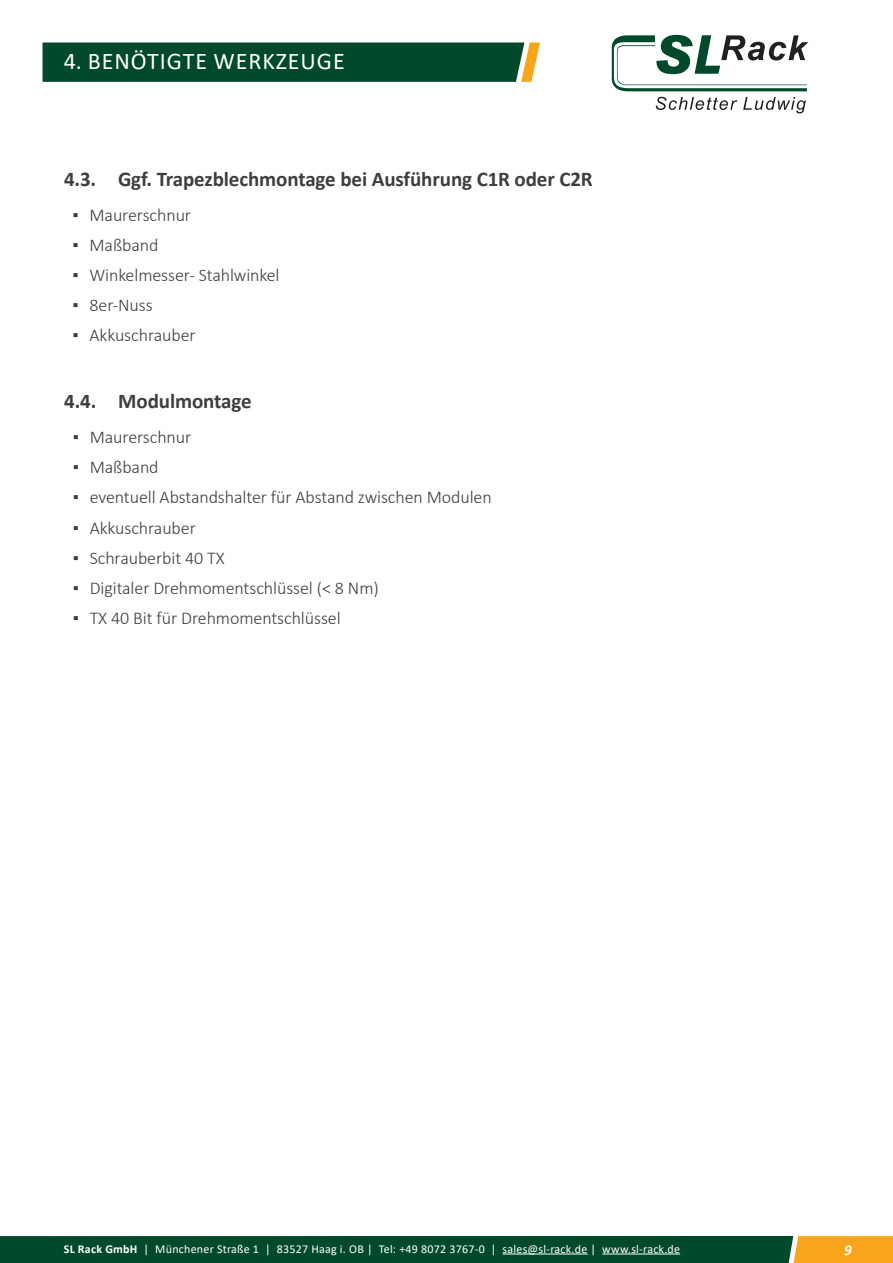
<style>
.page{position:relative;width:893px;height:1263px;background:#fff}
.page>*{position:absolute;margin:0;border:0;box-sizing:border-box;transform-origin:0 0}
.t1{font:24px "Calibri";letter-spacing:.04em;color:#fff}
.t2{font:700 21px "Calibri";letter-spacing:-.005em;color:#3e3e3f}
.t3{font:300 18px "Calibri";letter-spacing:-.005em;color:#3e3e3f}
.t4{font:italic 700 15px "Calibri";color:#fff}
.t5{font:12px "Calibri";letter-spacing:.02em;color:#fff}
.s1{font-weight:700}
</style>
<div class="page">
<svg style="left:0;top:1236px;width:893px;height:27px;background:#1d552a"></svg>
<hr style="left:503px;top:1253px;width:85px;height:1px;background:#fff">
<hr style="left:602px;top:1253px;width:78px;height:1px;background:#fff">
<div style="left:43px;top:43px;width:497px;height:39px;background:#00492a"></div>
<svg style="left:656px;top:97px;width:81px;height:13px"></svg>
<svg style="left:743px;top:97px;width:63px;height:16px"></svg>
<svg style="left:612px;top:35px;width:196px;height:56px"></svg>
<h1 class="t1" style="left:64px;top:44px;width:282px">4. BENÖTIGTE WERKZEUGE</h1>
<p class="t2" style="left:64px;top:164px;width:530px">4.3. Ggf. Trapezblechmontage bei Ausführung C1R oder C2R</p>
<p class="t3" style="left:72px;top:204px;width:120px"><span class="s1">▪</span> Maurerschnur</p>
<p class="t3" style="left:72px;top:234px;width:87px"><span class="s1">▪</span> Maßband</p>
<p class="t3" style="left:72px;top:264px;width:209px"><span class="s1">▪</span> Winkelmesser- Stahlwinkel</p>
<p class="t3" style="left:72px;top:294px;width:82px"><span class="s1">▪</span> 8er-Nuss</p>
<p class="t3" style="left:72px;top:324px;width:125px"><span class="s1">▪</span> Akkuschrauber</p>
<p class="t2" style="left:64px;top:386px;width:189px">4.4. Modulmontage</p>
<p class="t3" style="left:73px;top:426px;width:120px"><span class="s1">▪</span> Maurerschnur</p>
<p class="t3" style="left:73px;top:456px;width:87px"><span class="s1">▪</span> Maßband</p>
<p class="t3" style="left:73px;top:486px;width:421px"><span class="s1">▪</span> eventuell Abstandshalter für Abstand zwischen Modulen</p>
<p class="t3" style="left:73px;top:516px;width:125px"><span class="s1">▪</span> Akkuschrauber</p>
<p class="t3" style="left:73px;top:546px;width:154px"><span class="s1">▪</span> Schrauberbit 40 TX</p>
<p class="t3" style="left:73px;top:576px;width:308px"><span class="s1">▪</span> Digitaler Drehmomentschlüssel (&lt; 8 Nm)</p>
<p class="t3" style="left:73px;top:607px;width:269px"><span class="s1">▪</span> TX 40 Bit für Drehmomentschlüssel</p>
<p class="t5" style="left:64px;top:1240px;width:618px"><span class="s1">SL Rack GmbH</span> | Münchener Straße 1 | 83527 Haag i. OB | Tel: +49 8072 3767-0 | sales@sl-rack.de | www.sl-rack.de</p>
<p class="t4" style="left:844px;top:1239px;width:9px">9</p>
</div>
